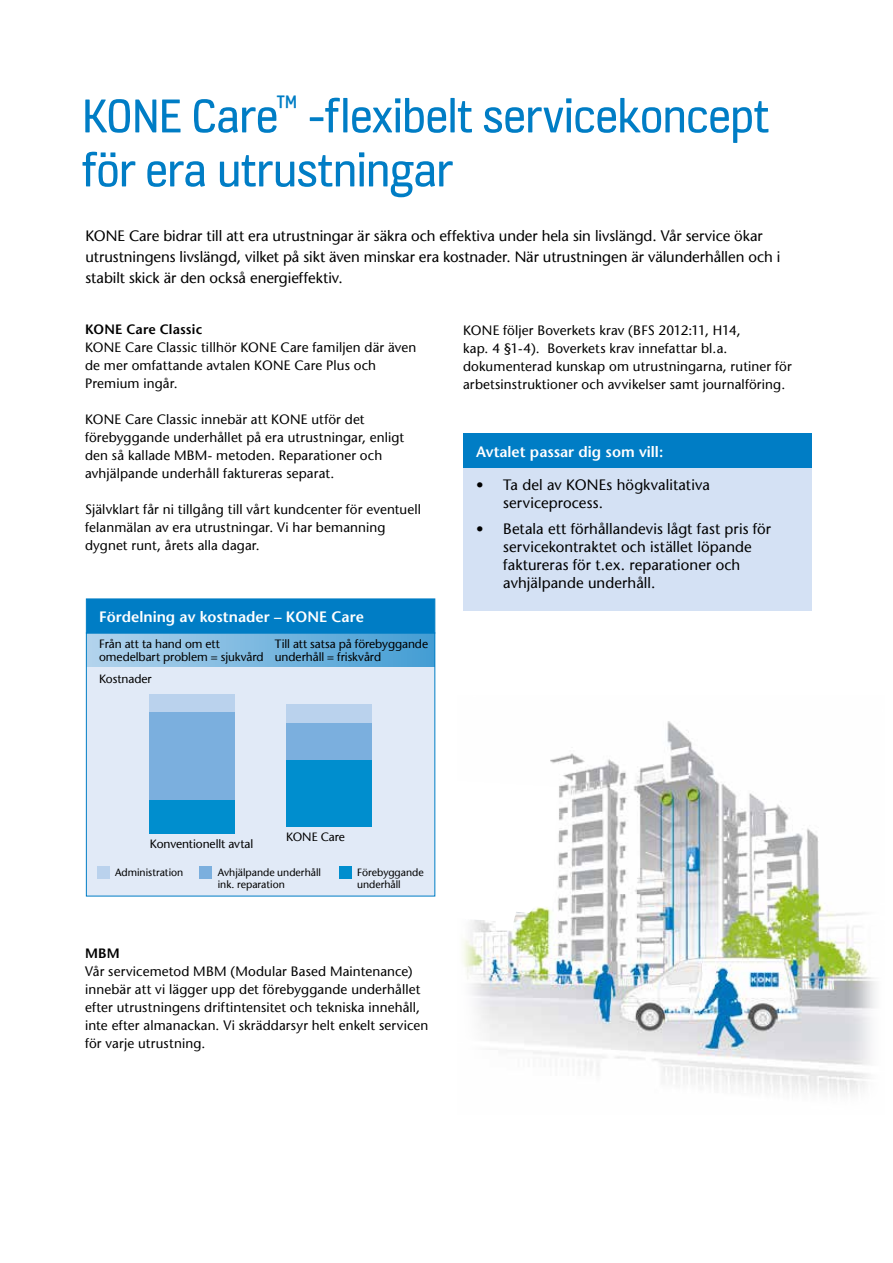
<style>
.page{position:relative;width:893px;height:1263px;background:#fff}
.page>*{position:absolute;margin:0;border:0;box-sizing:border-box;transform-origin:0 0}
.t1{font:51px/54px "KONE Information";letter-spacing:-.025em;color:#007dc5}
.t2{font:15px/18px "Stone Sans";color:#000}
.t3{font:600 15px "Stone Sans";color:#fff}
.t4{font:13.5px/18px "Stone Sans";letter-spacing:.01em;color:#000}
.t5{font:600 13.5px "Stone Sans";letter-spacing:.015em;color:#000}
.t6{font:12px/13.5px "Stone Sans";letter-spacing:-.005em;color:#000}
.t7{font:10.5px/12px "Stone Sans";color:#000}
</style>
<div class="page">
<svg style="left:462px;top:721px;width:414px;height:374px"></svg>
<svg style="left:462px;top:780px;width:96px;height:151px"></svg>
<div style="left:86px;top:633px;width:349px;height:263px;background:#e1eaf7"></div>
<div style="left:86px;top:598px;width:349px;height:35px;background:#007dc5;border:1px solid #007dc5"></div>
<div style="left:86px;top:633px;width:349px;height:34px;background:linear-gradient(to right,#b3d4ec,#439dd3)"></div>
<div style="left:150px;top:799px;width:85px;height:34px;background:#008ece"></div>
<div style="left:150px;top:711px;width:85px;height:88px;background:#7bafde"></div>
<div style="left:150px;top:694px;width:85px;height:18px;background:#bad2ed"></div>
<div style="left:286px;top:760px;width:85px;height:66px;background:#008ece"></div>
<div style="left:286px;top:722px;width:85px;height:38px;background:#7bafde"></div>
<div style="left:286px;top:704px;width:85px;height:18px;background:#bad2ed"></div>
<div style="left:97px;top:866px;width:13px;height:13px;background:#bad2ed"></div>
<div style="left:200px;top:866px;width:12px;height:13px;background:#7bafde"></div>
<div style="left:339px;top:866px;width:13px;height:13px;background:#008ece"></div>
<div style="left:463px;top:468px;width:349px;height:143px;background:#d4e1f4"></div>
<div style="left:463px;top:434px;width:349px;height:34px;background:#007dc5"></div>
<h1 class="t1" style="left:82px;top:87px;width:689px">KONE Care<sup>™</sup> -flexibelt servicekoncept för era utrustningar</h1>
<p class="t2" style="left:85px;top:225px;width:697px;line-height:21px">KONE Care bidrar till att era utrustningar är säkra och effektiva under hela sin livslängd. Vår service ökar utrustningens livslängd, vilket på sikt även minskar era kostnader. När utrustningen är välunderhållen och i stabilt skick är den också energieffektiv.</p>
<p class="t5" style="left:85px;top:321px;width:119px">KONE Care Classic</p>
<p class="t4" style="left:85px;top:338px;width:333px">KONE Care Classic tillhör KONE Care familjen där även de mer omfattande avtalen KONE Care Plus och<br>Premium ingår.</p>
<p class="t4" style="left:85px;top:410px;width:321px">KONE Care Classic innebär att KONE utför det förebyggande underhållet på era utrustningar, enligt den så kallade MBM- metoden. Reparationer och avhjälpande underhåll faktureras separat.</p>
<p class="t4" style="left:85px;top:500px;width:337px">Självklart får ni tillgång till vårt kundcenter för eventuell felanmälan av era utrustningar. Vi har bemanning dygnet runt, årets alla dagar.</p>
<p class="t4" style="left:463px;top:321px;width:330px">KONE följer Boverkets krav (BFS 2012:11, H14,<br>kap. 4 §1-4). Boverkets krav innefattar bl.a. dokumenterad kunskap om utrustningarna, rutiner för arbetsinstruktioner och avvikelser samt journalföring.</p>
<p class="t3" style="left:476px;top:443px;width:189px">Avtalet passar dig som vill:</p>
<p class="t2" style="left:503px;top:476px;width:208px;text-indent:-27px">• Ta del av KONEs högkvalitativa serviceprocess.</p>
<p class="t2" style="left:503px;top:520px;width:269px;text-indent:-27px">• Betala ett förhållandevis lågt fast pris för servicekontraktet och istället löpande faktureras för t.ex. reparationer och avhjälpande underhåll.</p>
<p class="t3" style="left:99px;top:608px;width:266px">Fördelning av kostnader – KONE Care</p>
<p class="t6" style="left:99px;top:637px;width:166px">Från att ta hand om ett omedelbart problem = sjukvård</p>
<p class="t6" style="left:275px;top:637px;width:155px">Till att satsa på förebyggande underhåll = friskvård</p>
<p class="t6" style="left:99px;top:672px;width:54px">Kostnader</p>
<p class="t6" style="left:150px;top:837px;width:105px">Konventionellt avtal</p>
<p class="t6" style="left:286px;top:830px;width:60px">KONE Care</p>
<p class="t7" style="left:115px;top:866px;width:70px">Administration</p>
<p class="t7" style="left:218px;top:866px;width:105px">Avhjälpande underhåll ink. reparation</p>
<p class="t7" style="left:357px;top:866px;width:68px">Förebyggande underhåll</p>
<p class="t5" style="left:85px;top:945px;width:36px">MBM</p>
<p class="t4" style="left:85px;top:962px;width:345px">Vår servicemetod MBM (Modular Based Maintenance) innebär att vi lägger upp det förebyggande underhållet efter utrustningens driftintensitet och tekniska innehåll, inte efter almanackan. Vi skräddarsyr helt enkelt servicen för varje utrustning.</p>
</div>
